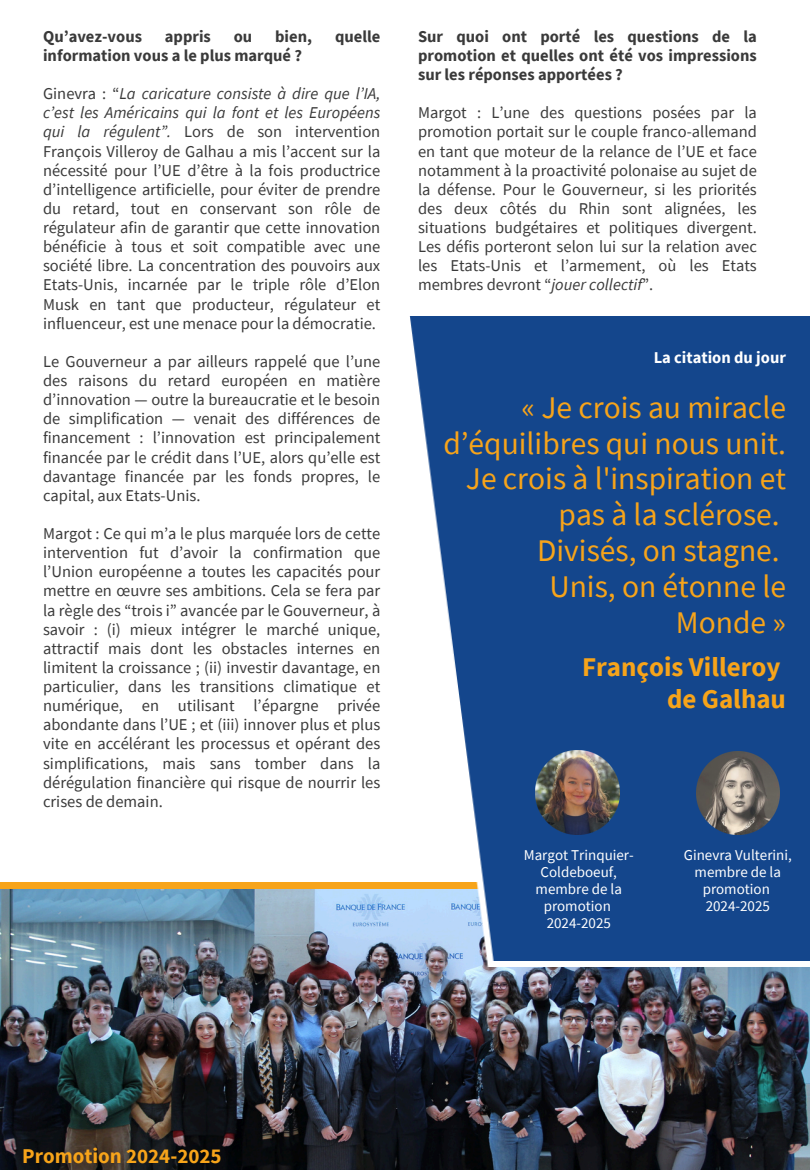
<style>
.page{position:relative;width:810px;height:1170px;background:#fff}
.page>*{position:absolute;margin:0;border:0;box-sizing:border-box;transform-origin:0 0}
.t1{font:31.5px/35.8px "Source Sans Pro";color:#f7a41a;text-align:right}
.t2{font:700 27px/32.4px "Source Sans Pro";color:#f7a41a;text-align:right}
.t3{font:700 21px "Source Sans Pro";color:#f7a41a}
.t4{font:16.5px/19.2px "Source Sans Pro";color:#3a3a3a;text-align:justify}
.t5{font:700 16.5px/19.2px "Source Sans Pro";color:#3a3a3a;text-align:justify}
.t6{font:700 16.5px "Source Sans Pro";color:#fff}
.t7{font:15px/16.8px "Source Sans Pro";color:#fff;text-align:center}
.s1{font-style:italic}
</style>
<div class="page">
<div style="left:0;top:882px;width:810px;height:16px;background:#f7a41a"></div>
<img style="left:0;top:890px;width:810px;height:280px">
<img style="left:372px;top:316px;width:438px;height:651px">
<div style="left:491px;top:961px;width:319px;height:5px;background:#fff"></div>
<img style="left:696px;top:752px;width:84px;height:83px">
<img style="left:535px;top:750px;width:85px;height:85px">
<h4 class="t5" style="left:43px;top:26px;width:100px">Qu’avez-vous</h4>
<h4 class="t5" style="left:165px;top:26px;width:48px">appris</h4>
<h4 class="t5" style="left:234px;top:26px;width:20px">ou</h4>
<h4 class="t5" style="left:275px;top:26px;width:38px">bien,</h4>
<h4 class="t5" style="left:335px;top:26px;width:47px">quelle</h4>
<h4 class="t5" style="left:43px;top:45px;width:260px">information vous a le plus marqué ?</h4>
<p class="t4" style="left:43px;top:84px;width:339px">Ginevra : “<span class="s1">La caricature consiste à dire que l’IA, c’est les Américains qui la font et les Européens qui la régulent”.</span> Lors de son intervention François Villeroy de Galhau a mis l’accent sur la nécessité pour l’UE d’être à la fois productrice d’intelligence artificielle, pour éviter de prendre du retard, tout en conservant son rôle de régulateur afin de garantir que cette innovation bénéficie à tous et soit compatible avec une société libre. La concentration des pouvoirs aux Etats-Unis, incarnée par le triple rôle d’Elon Musk en tant que producteur, régulateur et influenceur, est une menace pour la démocratie.</p>
<p class="t4" style="left:43px;top:351px;width:339px">Le Gouverneur a par ailleurs rappelé que l’une des raisons du retard européen en matière d’innovation — outre la bureaucratie et le besoin de simplification — venait des différences de financement : l’innovation est principalement financée par le crédit dans l’UE, alors qu’elle est davantage financée par les fonds propres, le capital, aux Etats-Unis.</p>
<p class="t4" style="left:43px;top:524px;width:339px">Margot : Ce qui m’a le plus marquée lors de cette intervention fut d’avoir la confirmation que l’Union européenne a toutes les capacités pour mettre en œuvre ses ambitions. Cela se fera par la règle des “trois i” avancée par le Gouverneur, à savoir : (i) mieux intégrer le marché unique, attractif mais dont les obstacles internes en limitent la croissance ; (ii) investir davantage, en particulier, dans les transitions climatique et numérique, en utilisant l’épargne privée abondante dans l’UE ; et (iii) innover plus et plus vite en accélérant les processus et opérant des simplifications, mais sans tomber dans la dérégulation financière qui risque de nourrir les crises de demain.</p>
<p class="t5" style="left:418px;top:26px;width:340px">Sur quoi ont porté les questions de la promotion et quelles ont été vos impressions sur les réponses apportées ?</p>
<p class="t4" style="left:418px;top:103px;width:340px">Margot : L’une des questions posées par la promotion portait sur le couple franco-allemand en tant que moteur de la relance de l’UE et face notamment à la proactivité polonaise au sujet de la défense. Pour le Gouverneur, si les priorités des deux côtés du Rhin sont alignées, les situations budgétaires et politiques divergent.<br>Les défis porteront selon lui sur la relation avec les Etats-Unis et l’armement, où les Etats membres devront “<span class="s1">jouer collectif</span>”.</p>
<h4 class="t6" style="left:654px;top:347px;width:134px">La citation du jour</h4>
<h1 class="t1" style="left:443px;top:389px;width:344px">« Je crois au miracle d’équilibres qui nous unit.<br>Je crois à l'inspiration et pas à la sclérose.<br>Divisés, on stagne.<br>Unis, on étonne le<br>Monde »</h1>
<h2 class="t2" style="left:582px;top:650px;width:205px">François Villeroy de Galhau</h2>
<p class="t7" style="left:524px;top:846px;width:112px">Margot Trinquier-<br>Coldeboeuf, membre de la promotion</p>
<p class="t7" style="left:547px;top:914px;width:66px">2024-2025</p>
<p class="t7" style="left:684px;top:846px;width:110px">Ginevra Vulterini, membre de la promotion</p>
<p class="t7" style="left:706px;top:897px;width:66px">2024-2025</p>
<h4 class="t3" style="left:22px;top:1143px;width:201px">Promotion 2024-2025</h4>
</div>
